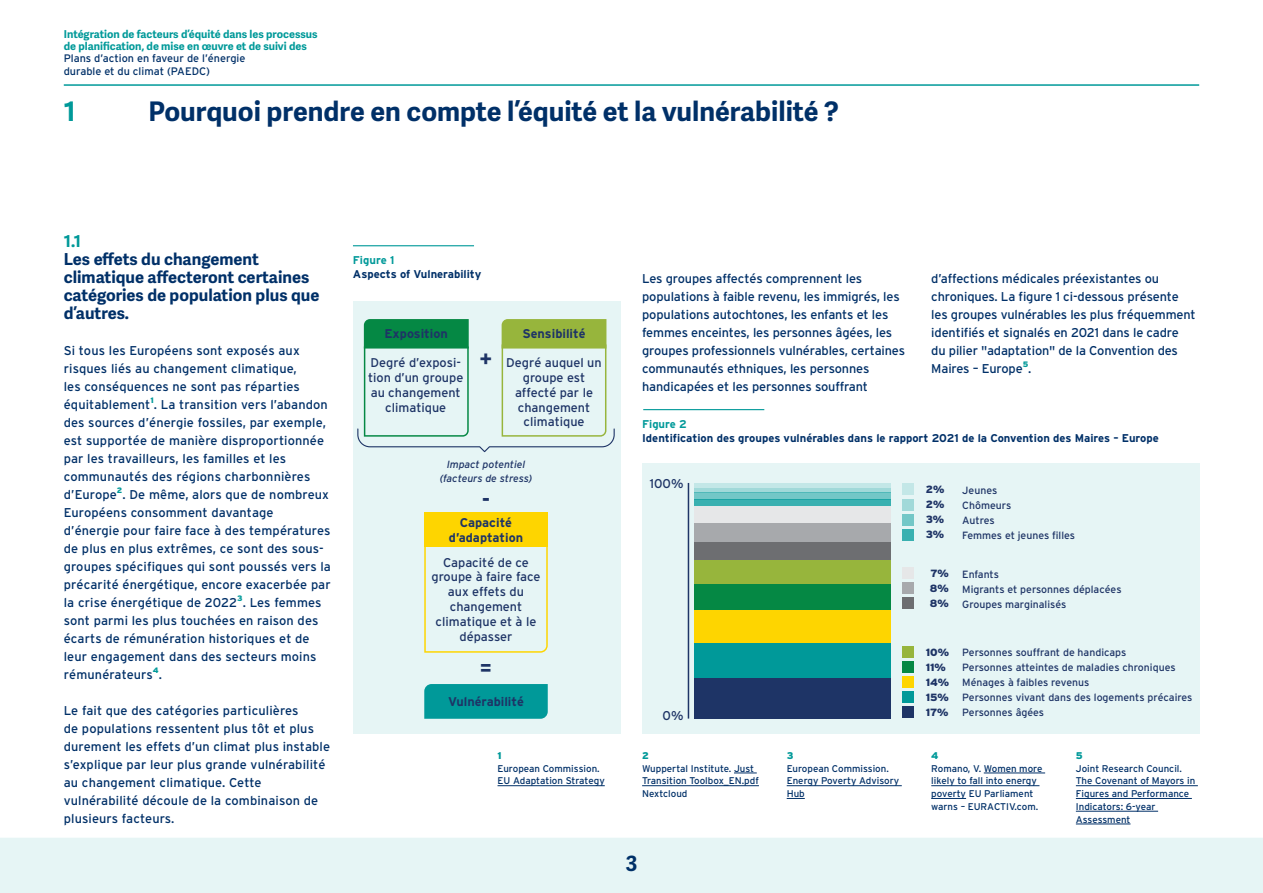
<style>
.page{position:relative;width:1263px;height:893px;background:#fff}
.page>*{position:absolute;margin:0;border:0;box-sizing:border-box;transform-origin:0 0}
.t1{font:700 27px "Adelle Sans";color:#003068}
.t2{font:700 27px "Adelle Sans";color:#099}
.t3{font:700 21px "Adelle Sans";color:#003068}
.t4{font:700 20.85px "Interstate";color:#1e3466}
.t5{font:700 16.5px/18px "Adelle Sans";color:#003068}
.t6{font:700 16.5px "Adelle Sans";color:#099}
.t7{font:12.75px/18px "Interstate";letter-spacing:.005em;color:#003068}
.t8{font:12.75px "Interstate";color:#1e3466}
.t9{font:12.6px/14.9px "Interstate";color:#1e3466;text-align:center}
.t10{font:700 12.6px/14.9px "Interstate";color:#1e3466;text-align:center}
.t11{font:700 11.25px "Interstate";color:#003068}
.t12{font:700 11.25px "Interstate";color:#099}
.t13{font:700 10.8px/12.5px "Adelle Sans";color:#099}
.t14{font:10.8px/12.5px "Interstate";color:#003068}
.t15{font:10.5px/15px "Interstate";color:#1e3466}
.t16{font:italic 10.5px/13.4px "Interstate";color:#1e3466;text-align:center}
.t17{font:900 10.5px/15px "Interstate";color:#1e3466;text-align:justify}
.t18{font:9.75px/12.8px "Interstate";color:#003068}
.t19{font:900 9.75px "Interstate";color:#099}
.t20{font:900 7.8px "Interstate";color:#099}
</style>
<div class="page">
<div style="left:0;top:838px;width:1263px;height:55px;background:#e6f5f5"></div>
<hr style="left:64px;top:84px;width:1135px;height:2px;background:#099">
<div style="left:353px;top:301px;width:268px;height:432px;background:#e6f5f5"></div>
<div style="left:642px;top:463px;width:557px;height:270px;background:#e6f5f5"></div>
<hr style="left:353px;top:245px;width:121px;height:1px;background:#099">
<hr style="left:643px;top:409px;width:121px;height:1px;background:#099">
<hr style="left:497px;top:785px;width:108px;height:1px;background:#003068">
<svg style="left:734px;top:773px;width:23px;height:1px"></svg>
<hr style="left:642px;top:785px;width:117px;height:1px;background:#003068">
<hr style="left:787px;top:785px;width:115px;height:1px;background:#003068">
<svg style="left:787px;top:798px;width:18px;height:1px"></svg>
<hr style="left:984px;top:773px;width:61px;height:1px;background:#003068">
<hr style="left:931px;top:785px;width:108px;height:1px;background:#003068">
<hr style="left:931px;top:798px;width:35px;height:1px;background:#003068">
<hr style="left:1076px;top:785px;width:122px;height:1px;background:#003068">
<hr style="left:1076px;top:798px;width:116px;height:1px;background:#003068">
<hr style="left:1076px;top:811px;width:82px;height:1px;background:#003068">
<hr style="left:1076px;top:824px;width:54px;height:1px;background:#003068">
<div style="left:694px;top:483px;width:197px;height:5px;background:#c3e7e7"></div>
<hr style="left:694px;top:488px;width:197px;height:4px;background:#a1d9d9">
<div style="left:694px;top:492px;width:197px;height:7px;background:#73c7c7"></div>
<div style="left:694px;top:499px;width:197px;height:7px;background:#39b0b0"></div>
<div style="left:694px;top:506px;width:197px;height:17px;background:#e6e7e8"></div>
<div style="left:694px;top:523px;width:197px;height:19px;background:#a7a9ac"></div>
<div style="left:694px;top:542px;width:197px;height:19px;background:#6d6e71"></div>
<div style="left:694px;top:561px;width:197px;height:23px;background:#97b53c"></div>
<div style="left:694px;top:584px;width:197px;height:26px;background:#058844"></div>
<div style="left:694px;top:610px;width:197px;height:33px;background:#fed500"></div>
<div style="left:694px;top:643px;width:197px;height:35px;background:#099"></div>
<div style="left:694px;top:678px;width:197px;height:41px;background:#1e3466"></div>
<div style="left:902px;top:706px;width:12px;height:11px;background:#1e3466"></div>
<div style="left:902px;top:691px;width:12px;height:11px;background:#099"></div>
<div style="left:902px;top:676px;width:12px;height:12px;background:#fed500"></div>
<div style="left:902px;top:661px;width:12px;height:12px;background:#058844"></div>
<div style="left:902px;top:646px;width:12px;height:12px;background:#97b53c"></div>
<div style="left:902px;top:597px;width:12px;height:12px;background:#6d6e71"></div>
<div style="left:902px;top:582px;width:12px;height:12px;background:#a7a9ac"></div>
<div style="left:902px;top:567px;width:12px;height:12px;background:#e6e7e8"></div>
<div style="left:902px;top:530px;width:12px;height:11px;background:#39b0b0"></div>
<div style="left:902px;top:514px;width:12px;height:12px;background:#73c7c7"></div>
<div style="left:902px;top:499px;width:12px;height:11px;background:#a1d9d9"></div>
<div style="left:902px;top:483px;width:12px;height:12px;background:#c3e7e7"></div>
<hr style="left:688px;top:483px;width:1px;height:236px;background:#1e3466">
<svg style="left:424px;top:684px;width:124px;height:35px;background:#039a9a"></svg>
<div style="left:424px;top:512px;width:124px;height:35px;background:#fed500"></div>
<div style="left:424px;top:547px;width:124px;height:106px;background:#e6f5f5"></div>
<svg style="left:357px;top:319px;width:258px;height:134px;background:#c5e2cf"></svg>
<p class="t13" style="left:64px;top:28px;width:255px">Intégration de facteurs d’équité dans les processus de planification, de mise en œuvre et de suivi des</p>
<p class="t14" style="left:64px;top:52px;width:183px">Plans d’action en faveur de l’énergie durable et du climat (PAEDC)</p>
<h1 class="t2" style="left:64px;top:95px;width:13px">1</h1>
<h1 class="t1" style="left:148px;top:95px;width:692px">Pourquoi prendre en compte l’équité et la vulnérabilité ?</h1>
<p class="t6" style="left:64px;top:231px;width:19px">1.1</p>
<p class="t5" style="left:64px;top:251px;width:257px">Les effets du changement climatique affecteront certaines catégories de population plus que d’autres.</p>
<p class="t7" style="left:64px;top:341px;width:265px">Si tous les Européens sont exposés aux risques liés au changement climatique,<br>les conséquences ne sont pas réparties équitablement . La transition vers l’abandon</p>
<p class="t20" style="left:150px;top:396px;width:5px">1</p>
<p class="t7" style="left:64px;top:413px;width:267px">des sources d’énergie fossiles, par exemple, est supportée de manière disproportionnée par les travailleurs, les familles et les communautés des régions charbonnières d’Europe . De même, alors que de nombreux</p>
<p class="t20" style="left:117px;top:486px;width:7px">2</p>
<p class="t7" style="left:64px;top:503px;width:269px">Européens consomment davantage d’énergie pour faire face à des températures de plus en plus extrêmes, ce sont des sous&shy;groupes spécifiques qui sont poussés vers la précarité énergétique, encore exacerbée par la crise énergétique de 2022 . Les femmes</p>
<p class="t20" style="left:237px;top:594px;width:7px">3</p>
<p class="t7" style="left:64px;top:611px;width:256px">sont parmi les plus touchées en raison des écarts de rémunération historiques et de leur engagement dans des secteurs moins rémunérateurs</p>
<p class="t20" style="left:153px;top:666px;width:7px">4</p>
<p class="t7" style="left:159px;top:665px;width:5px">.</p>
<p class="t7" style="left:64px;top:701px;width:268px">Le fait que des catégories particulières<br>de populations ressentent plus tôt et plus durement les effets d’un climat plus instable s’explique par leur plus grande vulnérabilité au changement climatique. Cette vulnérabilité découle de la combinaison de plusieurs facteurs.</p>
<p class="t12" style="left:353px;top:254px;width:43px">Figure 1</p>
<p class="t11" style="left:353px;top:268px;width:130px">Aspects of Vulnerability</p>
<p class="t10" style="left:384px;top:326px;width:65px">Exposition</p>
<p class="t10" style="left:522px;top:326px;width:65px">Sensibilité</p>
<h3 class="t4" style="left:480px;top:347px;width:14px">+</h3>
<p class="t9" style="left:506px;top:355px;width:97px">Degré auquel un groupe est affecté par le changement climatique</p>
<p class="t9" style="left:368px;top:355px;width:97px">Degré d’exposi&shy;tion d’un groupe au changement climatique</p>
<p class="t16" style="left:440px;top:458px;width:94px">Impact potentiel (facteurs de stress)</p>
<h3 class="t4" style="left:482px;top:488px;width:10px">-</h3>
<p class="t10" style="left:449px;top:515px;width:76px">Capacité d’adaptation</p>
<p class="t9" style="left:431px;top:555px;width:111px">Capacité de ce groupe à faire face aux effets du changement climatique et à le dépasser</p>
<h3 class="t4" style="left:480px;top:656px;width:14px">=</h3>
<p class="t10" style="left:448px;top:694px;width:77px">Vulnérabilité</p>
<p class="t19" style="left:497px;top:750px;width:6px">1</p>
<p class="t18" style="left:497px;top:762px;width:109px">European Commission.<br>EU Adaptation Strategy</p>
<p class="t7" style="left:642px;top:269px;width:264px">Les groupes affectés comprennent les populations à faible revenu, les immigrés, les populations autochtones, les enfants et les femmes enceintes, les personnes âgées, les groupes professionnels vulnérables, certaines communautés ethniques, les personnes handicapées et les personnes souffrant</p>
<p class="t7" style="left:931px;top:269px;width:266px">d’affections médicales préexistantes ou chroniques. La figure 1 ci-dessous présente les groupes vulnérables les plus fréquemment identifiés et signalés en 2021 dans le cadre du pilier "adaptation" de la Convention des Maires – Europe .</p>
<p class="t20" style="left:1023px;top:360px;width:7px">5</p>
<p class="t12" style="left:642px;top:418px;width:46px">Figure 2</p>
<p class="t11" style="left:642px;top:432px;width:518px">Identification des groupes vulnérables dans le rapport 2021 de la Convention des Maires – Europe</p>
<p class="t8" style="left:650px;top:477px;width:35px">100%</p>
<p class="t8" style="left:663px;top:709px;width:22px">0%</p>
<p class="t19" style="left:642px;top:750px;width:8px">2</p>
<p class="t18" style="left:642px;top:762px;width:118px">Wuppertal Institute. Just<br>Transition Toolbox_EN.pdf<br>Nextcloud</p>
<h2 class="t3" style="left:626px;top:851px;width:13px">3</h2>
<p class="t19" style="left:787px;top:750px;width:8px">3</p>
<p class="t18" style="left:787px;top:762px;width:114px">European Commission.<br>Energy Poverty Advisory<br>Hub</p>
<p class="t17" style="left:926px;top:482px;width:20px">2% 2% 3% 3%</p>
<p class="t17" style="left:930px;top:566px;width:20px">7% 8% 8%</p>
<p class="t15" style="left:962px;top:567px;width:161px">Enfants<br>Migrants et personnes déplacées<br>Groupes marginalisés</p>
<p class="t15" style="left:962px;top:645px;width:232px">Personnes souffrant de handicaps<br>Personnes atteintes de maladies chroniques Ménages à faibles revenus<br>Personnes vivant dans des logements précaires Personnes âgées</p>
<p class="t15" style="left:962px;top:482px;width:114px">Jeunes<br>Chômeurs<br>Autres<br>Femmes et jeunes filles</p>
<p class="t17" style="left:926px;top:645px;width:25px;text-align:left">10%<br>11%<br>14%<br>15%<br>17%</p>
<p class="t19" style="left:931px;top:750px;width:9px">4</p>
<p class="t18" style="left:931px;top:762px;width:113px">Romano, V. Women more likely to fall into energy poverty EU Parliament warns – EURACTIV.com.</p>
<p class="t19" style="left:1076px;top:750px;width:8px">5</p>
<p class="t18" style="left:1076px;top:762px;width:121px">Joint Research Council.<br>The Covenant of Mayors in<br>Figures and Performance<br>Indicators: 6-year<br>Assessment</p>
</div>
